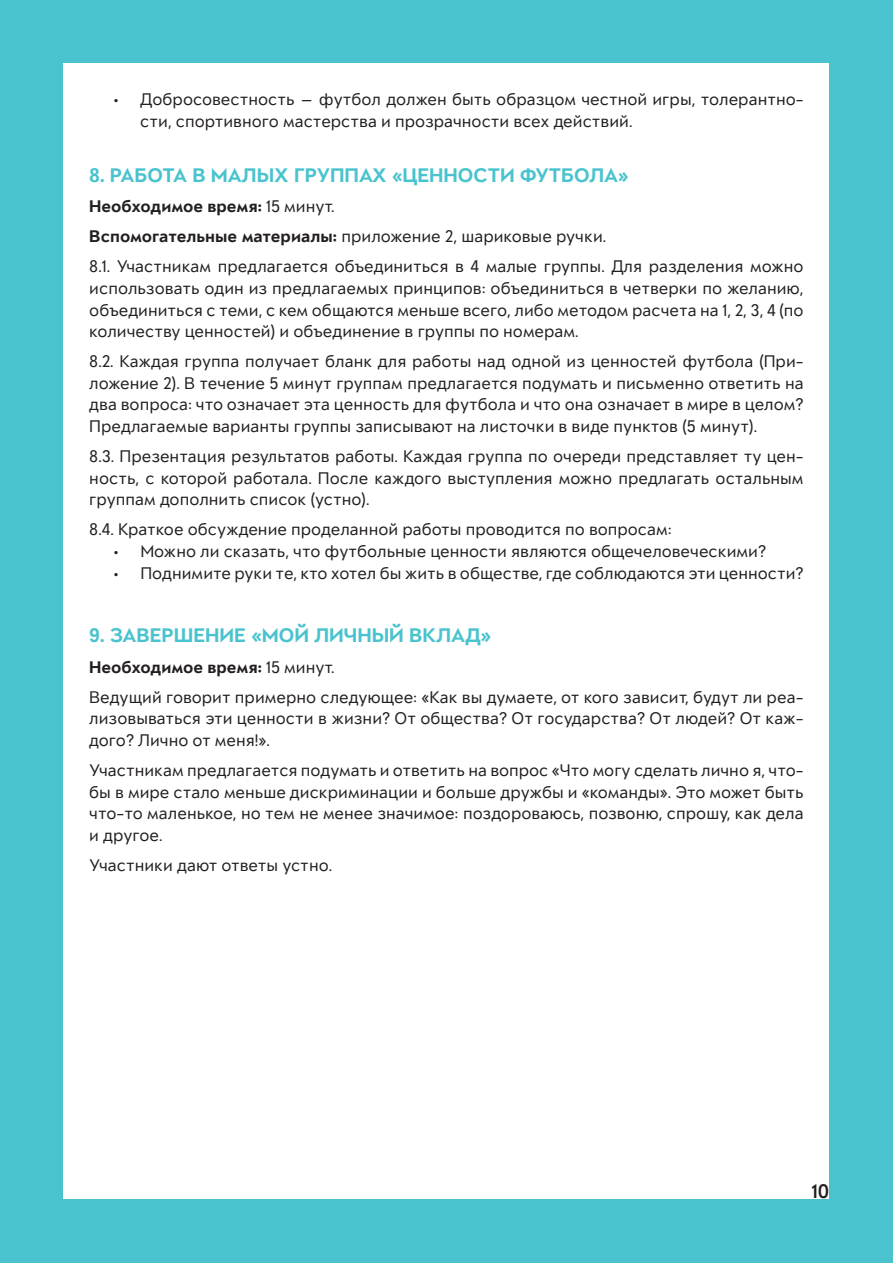
<style>
.page{position:relative;width:893px;height:1263px;background:#49c3ce}
.page>*{position:absolute;margin:0;border:0;box-sizing:border-box;transform-origin:0 0}
.t1{font:700 21px "Littera Plain";color:#49c3ce}
.t2{font:500 21px "Littera Plain";color:#231f20}
.t3{font:18px/21.6px "Littera Plain";color:#231f20}
.s1{font-weight:700}
</style>
<div class="page">
<div style="left:64px;top:64px;width:765px;height:1135px;background:#fff"></div>
<p class="t3" style="left:140px;top:88px;width:665px;text-indent:-27px">• Добросовестность — футбол должен быть образцом честной игры, толерантно&shy;сти, спортивного мастерства и прозрачности всех действий.</p>
<p class="t1" style="left:89px;top:162px;width:541px">8. РАБОТА В МАЛЫХ ГРУППАХ «ЦЕННОСТИ ФУТБОЛА»</p>
<p class="t3" style="left:89px;top:191px;width:716px;line-height:30.2px"><span class="s1">Необходимое время:</span> 15 минут.<br><span class="s1">Вспомогательные материалы:</span> приложение 2, шариковые ручки.<br>8.1. Участникам предлагается объединиться в 4 малые группы. Для разделения можно</p>
<p class="t3" style="left:89px;top:277px;width:716px;text-align:justify">использовать один из предлагаемых принципов: объединиться в четверки по желанию, объединиться с теми, с кем общаются меньше всего, либо методом расчета на 1, 2, 3, 4 (по количеству ценностей) и объединение в группы по номерам.</p>
<p class="t3" style="left:89px;top:350px;width:716px;text-align:justify">8.2. Каждая группа получает бланк для работы над одной из ценностей футбола (При&shy;ложение 2). В течение 5 минут группам предлагается подумать и письменно ответить на два вопроса: что означает эта ценность для футбола и что она означает в мире в целом?<br>Предлагаемые варианты группы записывают на листочки в виде пунктов (5 минут).</p>
<p class="t3" style="left:89px;top:445px;width:716px;text-align:justify">8.3. Презентация результатов работы. Каждая группа по очереди представляет ту цен&shy;ность, с которой работала. После каждого выступления можно предлагать остальным группам дополнить список (устно).</p>
<p class="t3" style="left:89px;top:518px;width:584px">8.4. Краткое обсуждение проделанной работы проводится по вопросам:</p>
<p class="t3" style="left:113px;top:540px;width:654px">• Можно ли сказать, что футбольные ценности являются общечеловеческими?</p>
<p class="t3" style="left:113px;top:562px;width:692px">• Поднимите руки те, кто хотел бы жить в обществе, где соблюдаются эти ценности?</p>
<p class="t1" style="left:89px;top:623px;width:403px">9. ЗАВЕРШЕНИЕ «МОЙ ЛИЧНЫЙ ВКЛАД»</p>
<p class="t3" style="left:89px;top:651px;width:716px;line-height:30.2px"><span class="s1">Необходимое время:</span> 15 минут.<br>Ведущий говорит примерно следующее: «Как вы думаете, от кого зависит, будут ли реа-</p>
<p class="t3" style="left:89px;top:707px;width:716px">лизовываться эти ценности в жизни? От общества? От государства? От людей? От каж&shy;дого? Лично от меня!».</p>
<p class="t3" style="left:89px;top:759px;width:716px;text-align:justify">Участникам предлагается подумать и ответить на вопрос «Что могу сделать лично я, что&shy;бы в мире стало меньше дискриминации и больше дружбы и «команды». Это может быть что-то маленькое, но тем не менее значимое: поздороваюсь, позвоню, спрошу, как дела и другое.</p>
<p class="t3" style="left:89px;top:854px;width:244px">Участники дают ответы устно.</p>
<p class="t2" style="left:811px;top:1179px;width:19px">10</p>
</div>
